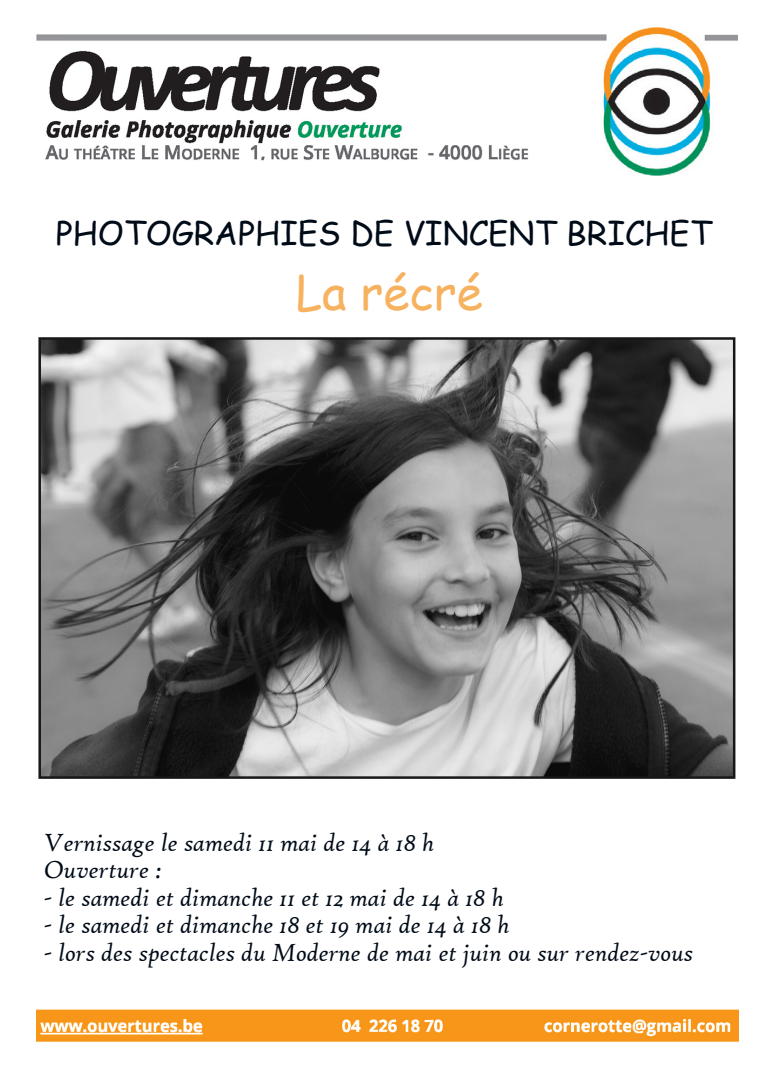
<style>
.page{position:relative;width:773px;height:1078px;background:#fff}
.page>*{position:absolute;margin:0;border:0;box-sizing:border-box;transform-origin:0 0}
.t1{font:47.5px "Comic Sans MS";color:#f7b25f}
.t2{font:32.5px "Comic Sans MS";color:#000b18}
.t3{font:italic 26.25px/27.5px "High Tower Text";color:#000b18}
</style>
<div class="page">
<img style="left:37px;top:1009px;width:701px;height:33px">
<img style="left:37px;top:27px;width:700px;height:148px">
<img style="left:41px;top:340px;width:691px;height:435px">
<div style="left:38px;top:337px;width:697px;height:441px;border:2px solid #181715"></div>
<p class="t2" style="left:56px;top:209px;width:657px">PHOTOGRAPHIES DE VINCENT BRICHET</p>
<h1 class="t1" style="left:296px;top:257px;width:188px">La récré</h1>
<p class="t3" style="left:44px;top:830px;width:651px">Vernissage le samedi 11 mai de 14 à 18 h<br>Ouverture :<br>‐ le samedi et dimanche 11 et 12 mai de 14 à 18 h<br>‐ le samedi et dimanche 18 et 19 mai de 14 à 18 h<br>‐ lors des spectacles du Moderne de mai et juin ou sur rendez‐vous</p>
</div>
